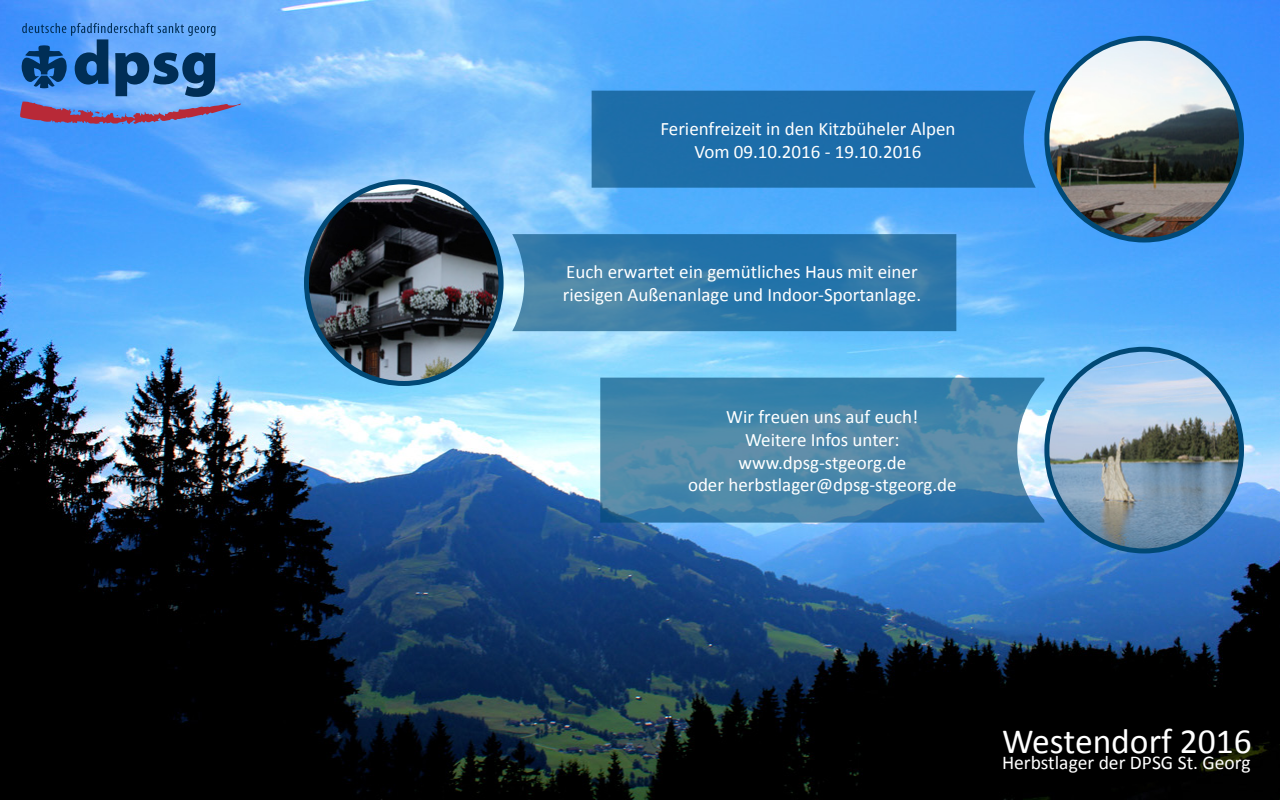
<style>
.page{position:relative;width:1280px;height:800px;background:#fff}
.page>*{position:absolute;margin:0;border:0;box-sizing:border-box;transform-origin:0 0}
.t1{font:35.5px "Calibri";color:#fff}
.t2{font:19.5px "Calibri";color:#fff}
.t3{font:19px/22.8px "Calibri";color:#fff;text-align:center}
</style>
<div class="page">
<img style="left:0;top:0;width:1280px;height:800px">
<svg style="left:512px;top:234px;width:444px;height:97px;background:#337baa"></svg>
<img style="left:306px;top:182px;width:195px;height:202px">
<div style="left:304px;top:179px;width:200px;height:207px;border:5px solid #014976;border-radius:50%"></div>
<div style="left:592px;top:91px;width:444px;height:97px;background:#1c6da9"></div>
<img style="left:1047px;top:38px;width:195px;height:202px">
<div style="left:1044px;top:36px;width:200px;height:207px;border:5px solid #014976;border-radius:50%"></div>
<img style="left:1047px;top:349px;width:195px;height:202px">
<div style="left:1044px;top:347px;width:200px;height:206px;border:5px solid #014976;border-radius:50%"></div>
<svg style="left:600px;top:378px;width:444px;height:145px;background:#4c88ac"></svg>
<svg style="left:20px;top:23px;width:221px;height:103px;background:#5281c5"></svg>
<p class="t3" style="left:660px;top:117px;width:297px">Ferienfreizeit in den Kitzbüheler Alpen<br>Vom 09.10.2016 - 19.10.2016</p>
<p class="t3" style="left:563px;top:261px;width:360px;text-align:left">Euch erwartet ein gemütliches Haus mit einer riesigen Außenanlage und Indoor-Sportanlage.</p>
<p class="t3" style="left:688px;top:405px;width:270px">Wir freuen uns auf euch!<br>Weitere Infos unter: www.dpsg-stgeorg.de<br>oder herbstlager@dpsg-stgeorg.de</p>
<h1 class="t1" style="left:1002px;top:719px;width:252px">Westendorf 2016</h1>
<p class="t2" style="left:1002px;top:751px;width:250px">Herbstlager der DPSG St. Georg</p>
</div>
